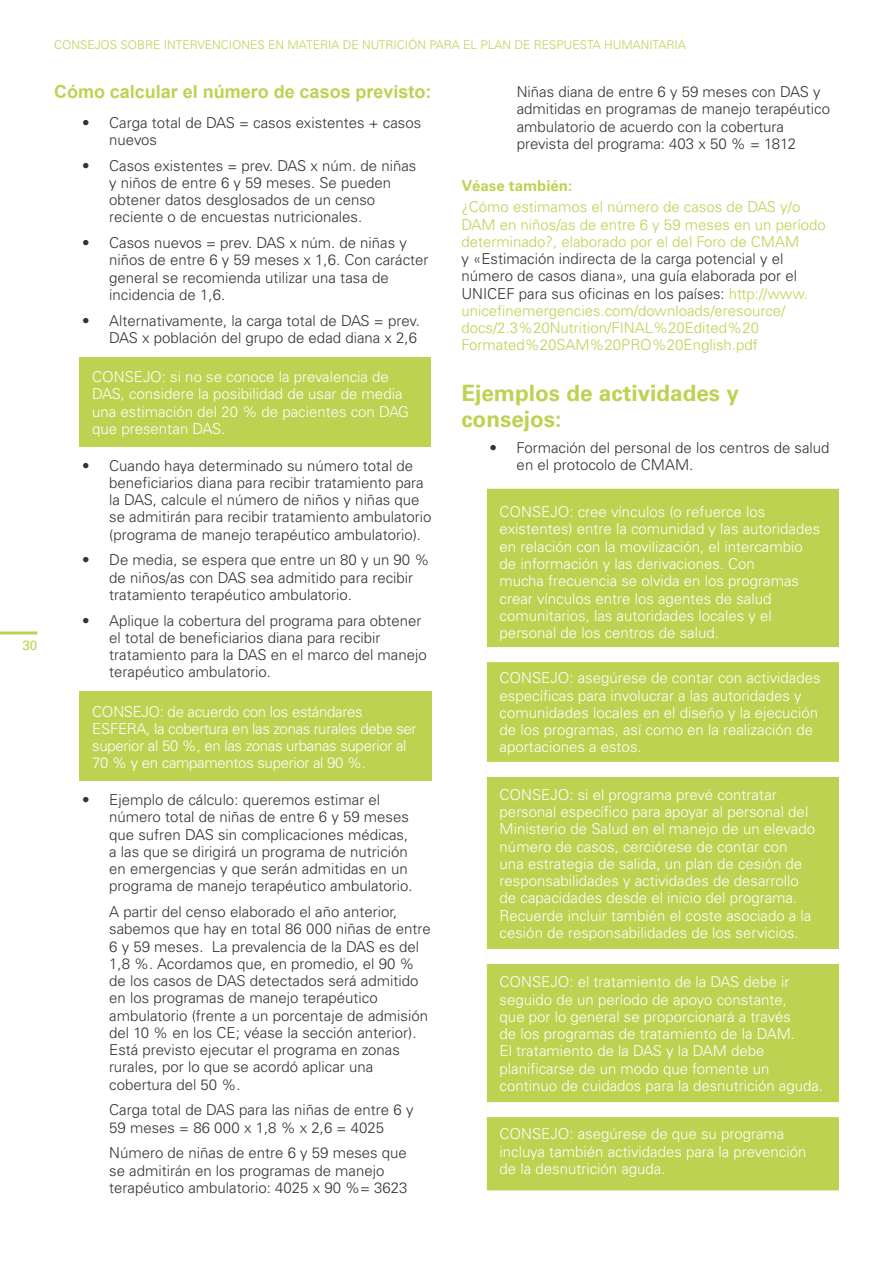
<style>
.page{position:relative;width:893px;height:1263px;background:#fff}
.page>*{position:absolute;margin:0;border:0;box-sizing:border-box;transform-origin:0 0}
.t1{font:700 22.5px/25.5px "Univers";color:#bdd251}
.t2{font:700 18px "Arial";color:#bdd251}
.t3{font:300 15px/17.2px "Univers";color:#333}
.t4{font:300 15px/17.2px "Univers";color:#fff}
.t5{font:300 15px/17.2px "Univers";color:#bdd251}
.t6{font:300 15px/17.2px "Univers";letter-spacing:-.02em;color:#fff}
.t7{font:700 15px "Univers";color:#bdd251}
.t8{font:13.5px "Univers";color:#bdd251}
.t9{font:300 12px "Univers";color:#bdd251}
.s1{color:#333}
</style>
<div class="page">
<hr style="left:0;top:631px;width:37px;height:3px;background:#bdd251">
<div style="left:80px;top:357px;width:351px;height:90px;background:#bdd251"></div>
<div style="left:80px;top:692px;width:352px;height:89px;background:#bdd251"></div>
<div style="left:487px;top:489px;width:352px;height:701px;background:#bdd251"></div>
<div style="left:487px;top:647px;width:352px;height:15px;background:#fff"></div>
<div style="left:487px;top:762px;width:352px;height:15px;background:#fff"></div>
<div style="left:487px;top:949px;width:352px;height:15px;background:#fff"></div>
<div style="left:487px;top:1102px;width:352px;height:15px;background:#fff"></div>
<p class="t8" style="left:22px;top:637px;width:17px">30</p>
<p class="t9" style="left:54px;top:37px;width:633px">CONSEJOS SOBRE INTERVENCIONES EN MATERIA DE NUTRICIÓN PARA EL PLAN DE RESPUESTA HUMANITARIA</p>
<p class="t2" style="left:54px;top:79px;width:379px">Cómo calcular el número de casos previsto:</p>
<p class="t3" style="left:109px;top:114px;width:313px;text-indent:-27px">• Carga total de DAS = casos existentes + casos nuevos</p>
<p class="t3" style="left:109px;top:157px;width:309px;text-indent:-27px">• Casos existentes = prev. DAS x núm. de niñas y niños de entre 6 y 59 meses. Se pueden obtener datos desglosados de un censo reciente o de encuestas nutricionales.</p>
<p class="t3" style="left:109px;top:234px;width:321px;text-indent:-27px">• Casos nuevos = prev. DAS x núm. de niñas y niños de entre 6 y 59 meses x 1,6. Con carácter general se recomienda utilizar una tasa de incidencia de 1,6.</p>
<p class="t3" style="left:82px;top:312px;width:339px;text-align:right">• Alternativamente, la carga total de DAS = prev.<br>DAS x población del grupo de edad diana x 2,6</p>
<p class="t4" style="left:92px;top:368px;width:318px">CONSEJO: si no se conoce la prevalencia de DAS, considere la posibilidad de usar de media una estimación del 20 % de pacientes con DAG que presentan DAS.</p>
<p class="t3" style="left:109px;top:457px;width:324px;text-indent:-27px">• Cuando haya determinado su número total de beneficiarios diana para recibir tratamiento para la DAS, calcule el número de niños y niñas que se admitirán para recibir tratamiento ambulatorio (programa de manejo terapéutico ambulatorio).</p>
<p class="t3" style="left:109px;top:551px;width:322px;text-indent:-27px">• De media, se espera que entre un 80 y un 90 % de niños/as con DAS sea admitido para recibir tratamiento terapéutico ambulatorio.</p>
<p class="t3" style="left:109px;top:612px;width:319px;text-indent:-27px">• Aplique la cobertura del programa para obtener el total de beneficiarios diana para recibir tratamiento para la DAS en el marco del manejo terapéutico ambulatorio.</p>
<p class="t6" style="left:92px;top:703px;width:326px">CONSEJO: de acuerdo con los estándares ESFERA, la cobertura en las zonas rurales debe ser superior al 50 %, en las zonas urbanas superior al 70 % y en campamentos superior al 90 %.</p>
<p class="t3" style="left:109px;top:791px;width:305px;text-indent:-27px">• Ejemplo de cálculo: queremos estimar el número total de niñas de entre 6 y 59 meses que sufren DAS sin complicaciones médicas, a las que se dirigirá un programa de nutrición en emergencias y que serán admitidas en un programa de manejo terapéutico ambulatorio.</p>
<p class="t3" style="left:109px;top:903px;width:323px">A partir del censo elaborado el año anterior, sabemos que hay en total 86 000 niñas de entre 6 y 59 meses. La prevalencia de la DAS es del 1,8 %. Acordamos que, en promedio, el 90 % de los casos de DAS detectados será admitido en los programas de manejo terapéutico ambulatorio (frente a un porcentaje de admisión del 10 % en los CE; véase la sección anterior).<br>Está previsto ejecutar el programa en zonas rurales, por lo que se acordó aplicar una cobertura del 50 %.</p>
<p class="t3" style="left:109px;top:1101px;width:306px">Carga total de DAS para las niñas de entre 6 y<br>59 meses = 86 000 x 1,8 % x 2,6 = 4025</p>
<p class="t3" style="left:109px;top:1144px;width:300px">Número de niñas de entre 6 y 59 meses que se admitirán en los programas de manejo terapéutico ambulatorio: 4025 x 90 %= 3623</p>
<p class="t3" style="left:517px;top:83px;width:315px">Niñas diana de entre 6 y 59 meses con DAS y admitidas en programas de manejo terapéutico ambulatorio de acuerdo con la cobertura prevista del programa: 403 x 50 % = 1812</p>
<p class="t7" style="left:461px;top:177px;width:112px">Véase también:</p>
<p class="t5" style="left:461px;top:198px;width:366px">¿Cómo estimamos el número de casos de DAS y/o<br>DAM en niños/as de entre 6 y 59 meses en un período determinado?, elaborado por el del Foro de CMAM</p>
<p class="t5" style="left:461px;top:250px;width:348px"><span class="s1">y «Estimación indirecta de la carga potencial y el número de casos diana», una guía elaborada por el UNICEF para sus oficinas en los países:</span> http://www. unicefinemergencies.com/downloads/eresource/ docs/2.3%20Nutrition/FINAL%20Edited%20<br>Formated%20SAM%20PRO%20English.pdf</p>
<h1 class="t1" style="left:461px;top:381px;width:279px">Ejemplos de actividades y consejos:</h1>
<p class="t3" style="left:517px;top:439px;width:314px;text-indent:-27px">• Formación del personal de los centros de salud en el protocolo de CMAM.</p>
<p class="t4" style="left:500px;top:503px;width:322px">CONSEJO: cree vínculos (o refuerce los existentes) entre la comunidad y las autoridades en relación con la movilización, el intercambio de información y las derivaciones. Con<br>mucha frecuencia se olvida en los programas crear vínculos entre los agentes de salud comunitarios, las autoridades locales y el personal de los centros de salud.</p>
<p class="t4" style="left:500px;top:669px;width:322px">CONSEJO: asegúrese de contar con actividades específicas para involucrar a las autoridades y comunidades locales en el diseño y la ejecución de los programas, así como en la realización de aportaciones a estos.</p>
<p class="t4" style="left:500px;top:786px;width:317px">CONSEJO: si el programa prevé contratar personal específico para apoyar al personal del Ministerio de Salud en el manejo de un elevado número de casos, cerciórese de contar con una estrategia de salida, un plan de cesión de responsabilidades y actividades de desarrollo de capacidades desde el inicio del programa.<br>Recuerde incluir también el coste asociado a la cesión de responsabilidades de los servicios.</p>
<p class="t4" style="left:500px;top:973px;width:325px">CONSEJO: el tratamiento de la DAS debe ir seguido de un período de apoyo constante,<br>que por lo general se proporcionará a través<br>de los programas de tratamiento de la DAM.<br>El tratamiento de la DAS y la DAM debe planificarse de un modo que fomente un continuo de cuidados para la desnutrición aguda.</p>
<p class="t4" style="left:500px;top:1125px;width:308px">CONSEJO: asegúrese de que su programa incluya también actividades para la prevención de la desnutrición aguda.</p>
</div>
